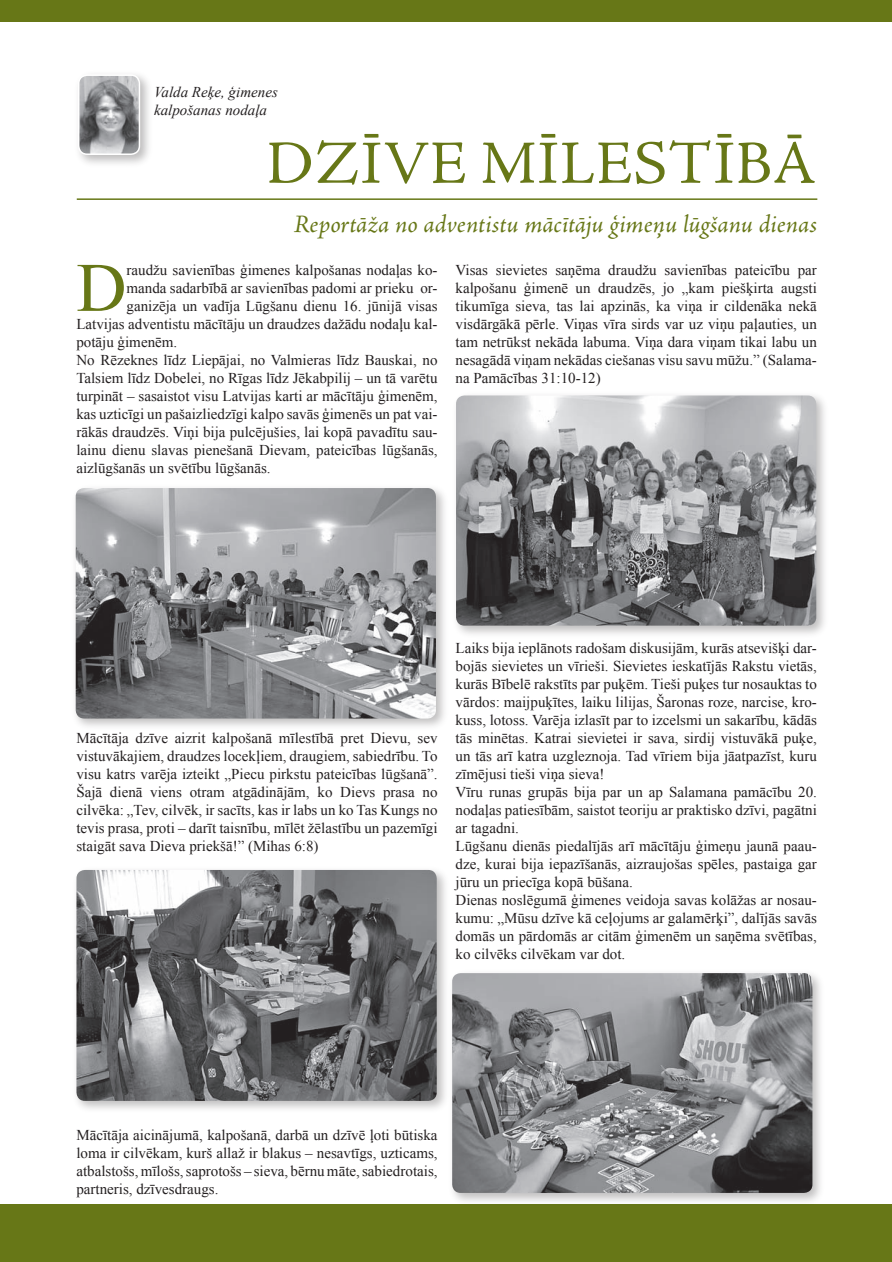
<style>
.page{position:relative;width:892px;height:1262px;background:#fff}
.page>*{position:absolute;margin:0;border:0;box-sizing:border-box;transform-origin:0 0}
.t1{font:69.3px "Times New Roman";color:#677717}
.t2{font:61.5px "Adobe Jenson Pro";letter-spacing:.015em;color:#677717}
.t3{font:italic 25.5px "Adobe Jenson Pro";letter-spacing:-.005em;color:#677717}
.t4{font:15px/18px "Times New Roman";color:#231f20;text-align:justify}
.t5{font:italic 15px/18px "Times New Roman";color:#231f20}
</style>
<div class="page">
<div style="left:0;top:1203px;width:891px;height:58px;background:#677717"></div>
<div style="left:0;top:0;width:891px;height:22px;background:#677717"></div>
<div style="left:73px;top:70px;width:80px;height:99px;background:#231f20;opacity:.3"></div>
<img style="left:79px;top:75px;width:60px;height:79px;border-radius:9px">
<div style="left:78px;top:74px;width:62px;height:81px;border:2px solid #fff;border-radius:9px"></div>
<hr style="left:77px;top:198px;width:740px;height:2px;background:#677717">
<div style="left:71px;top:483px;width:378px;height:248px;background:#231f20;opacity:.29"></div>
<img style="left:76px;top:488px;width:360px;height:230px;border-radius:9px">
<div style="left:72px;top:865px;width:378px;height:248px;background:#231f20;opacity:.29"></div>
<img style="left:76px;top:869px;width:360px;height:231px;border-radius:9px">
<div style="left:451px;top:390px;width:378px;height:249px;background:#231f20;opacity:.29"></div>
<img style="left:456px;top:395px;width:359px;height:230px;border-radius:9px">
<div style="left:447px;top:968px;width:378px;height:237px;background:#231f20;opacity:.29"></div>
<img style="left:452px;top:972px;width:360px;height:220px;border-radius:9px">
<p class="t5" style="left:154px;top:82px;width:125px">Valda Reķe, ģimenes kalpošanas nodaļa</p>
<h2 class="t2" style="left:266px;top:128px;width:551px">DZĪVE MĪLESTĪBĀ</h2>
<h3 class="t3" style="left:293px;top:210px;width:525px">Reportāža no adventistu mācītāju ģimeņu lūgšanu dienas</h3>
<h1 class="t1" style="left:76px;top:241px;width:52px">D</h1>
<p class="t4" style="left:126px;top:260px;width:311px">raudžu savienības ģimenes kalpošanas nodaļas ko-</p>
<p class="t4" style="left:126px;top:278px;width:311px">man-da sadarbībā ar savienības padomi ar prieku or-</p>
<p class="t4" style="left:126px;top:296px;width:312px">ganizēja un vadīja Lūgšanu dienu 16. jūnijā visas</p>
<p class="t4" style="left:76px;top:314px;width:361px">Lat-vijas adventistu mācītāju un draudzes dažādu nodaļu kal-</p>
<p class="t4" style="left:76px;top:332px;width:102px">potāju ģimenēm.</p>
<p class="t4" style="left:76px;top:350px;width:362px">No Rēzeknes līdz Liepājai, no Valmieras līdz Bauskai, no</p>
<p class="t4" style="left:76px;top:368px;width:362px">Tal- siem līdz Dobelei, no Rīgas līdz Jēkabpilij – un tā varētu</p>
<p class="t4" style="left:76px;top:386px;width:362px">turpināt – sasaistot visu Latvijas karti ar mācītāju ģimenēm,</p>
<p class="t4" style="left:76px;top:404px;width:361px">kas uzticīgi un pašaizliedzīgi kalpo savās ģimenēs un pat vai-</p>
<p class="t4" style="left:76px;top:422px;width:361px">rākās draudzēs. Viņi bija pulcējušies, lai kopā pavadītu sau-</p>
<p class="t4" style="left:76px;top:440px;width:362px">lainu dienu slavas pienešanā Dievam, pateicības lūgšanās,</p>
<p class="t4" style="left:76px;top:458px;width:196px">aiz-lūgšanās un svētību lūgšanās.</p>
<p class="t4" style="left:455px;top:260px;width:362px">Visas sievietes saņēma draudžu savienības pateicību par kal-pošanu ģimenē un draudzēs, jo „kam piešķirta augsti ti--ku---mī-ga sieva, tas lai apzinās, ka viņa ir cildenāka nekā vis-- dār-gākā pērle. Viņas vīra sirds var uz viņu paļauties, un tam netrūkst nekāda labuma. Viņa dara viņam tikai labu un nesagādā viņam nekādas ciešanas visu savu mūžu.” (Sa-la-ma&shy;na Pamācības 31:10-12)</p>
<p class="t4" style="left:76px;top:728px;width:362px">Mācītāja dzīve aizrit kalpošanā mīlestībā pret Dievu, sev vistuvākajiem, draudzes locekļiem, draugiem, sabiedrību. To visu katrs varēja izteikt „Piecu pirkstu pateicības lūgšanā”.<br>Šajā dienā viens otram atgādinājām, ko Dievs prasa no cilvēka: „Tev, cilvēk, ir sacīts, kas ir labs un ko Tas Kungs no tevis prasa, proti – darīt taisnību, mīlēt žēlastību un pazemīgi staigāt sava Dieva priekšā!” (Mihas 6:8)</p>
<p class="t4" style="left:455px;top:638px;width:362px;text-align:left">Laiks bija ieplānots radošam diskusijām, kurās atsevišķi dar&shy;bojās sievietes un vīrieši. Sievietes ieskatījās Rakstu vietās, kurās Bībelē rakstīts par puķēm. Tieši puķes tur nosauktas to vārdos: maijpuķītes, laiku lilijas, Šaronas roze, narcise, kro&shy;kuss, lotoss. Varēja izlasīt par to izcelsmi un sakarību, kādās tās minētas. Katrai sievietei ir sava, sirdij vistuvākā puķe, un tās arī katra uzgleznoja. Tad vīriem bija jāatpazīst, kuru zīmējusi tieši viņa sieva!<br>Vīru runas grupās bija par un ap Salamana pamācību 20. nodaļas patiesībām, saistot teoriju ar praktisko dzīvi, pagātni ar tagadni.<br>Lūgšanu dienās piedalījās arī mācītāju ģimeņu jaunā paau&shy;dze, kurai bija iepazīšanās, aizraujošas spēles, pastaiga gar jūru un priecīga kopā būšana.<br>Dienas noslēgumā ģimenes veidoja savas kolāžas ar no- sau&shy;kumu: „Mūsu dzīve kā ceļojums ar galamērķi”, dalījās savās domās un pārdomās ar citām ģimenēm un saņēma svētības, ko cilvēks cilvēkam var dot.</p>
<p class="t4" style="left:76px;top:1124px;width:362px">Mācītāja aicinājumā, kalpošanā, darbā un dzīvē ļoti būtiska loma ir cilvēkam, kurš allaž ir blakus – nesavtīgs, uzticams, atbalstošs, mīlošs, saprotošs – sieva, bērnu māte, sabiedrotais, partneris, dzīvesdraugs.</p>
</div>
